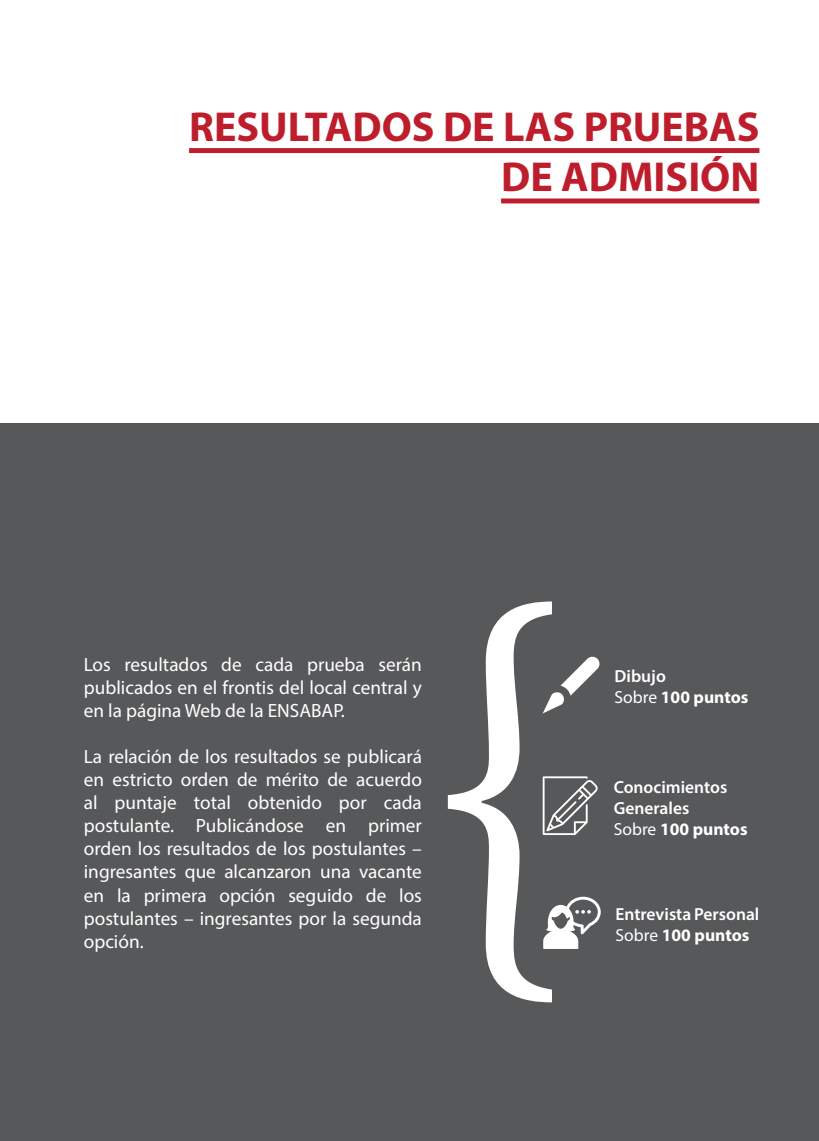
<style>
.page{position:relative;width:819px;height:1141px;background:#fff}
.page>*{position:absolute;margin:0;border:0;box-sizing:border-box;transform-origin:0 0}
.t1{font:700 42px/50.4px "Myriad Pro";color:#be1d2c;text-align:right}
.t2{font:19.25px/23.1px "Myriad Pro";color:#fff;text-align:justify}
.t3{font:600 17.5px/21px "Myriad Pro";color:#fff}
.t4{font:700 17.5px/21px "Myriad Pro";color:#fff}
.s1{font-weight:600}
.s2{font-weight:400}
.s3{font-weight:700}
</style>
<div class="page">
<div style="left:0;top:423px;width:819px;height:718px;background:#57585a"></div>
<svg style="left:448px;top:601px;width:104px;height:401px"></svg>
<div style="left:189px;top:148px;width:570px;height:5px;background:#be1d2c"></div>
<div style="left:501px;top:198px;width:258px;height:5px;background:#be1d2c"></div>
<svg style="left:542px;top:657px;width:58px;height:56px"></svg>
<svg style="left:542px;top:776px;width:55px;height:59px"></svg>
<svg style="left:543px;top:897px;width:57px;height:52px"></svg>
<h1 class="t1" style="left:189px;top:100px;width:571px">RESULTADOS DE LAS PRUEBAS<br>DE ADMISIÓN</h1>
<p class="t2" style="left:84px;top:652px;width:339px">Los resultados de cada prueba serán publicados en el frontis del local central y en la página Web de la ENSABAP.</p>
<p class="t2" style="left:84px;top:745px;width:339px">La relación de los resultados se publicará en estricto orden de mérito de acuerdo al puntaje total obtenido por cada postulante. Publicándose en primer orden los resultados de los postulantes – ingresantes que alcanzaron una vacante en la primera opción seguido de los postulantes – ingresantes por la segunda opción.</p>
<p class="t4" style="left:614px;top:665px;width:135px"><span class="s1">Dibujo<br></span><span class="s2">Sobre</span> 100 puntos</p>
<p class="t3" style="left:613px;top:776px;width:135px">Conocimientos<br>Generales<br><span class="s2">Sobre</span> <span class="s3">100 puntos</span></p>
<p class="t3" style="left:615px;top:903px;width:145px">Entrevista Personal<br><span class="s2">Sobre</span> <span class="s3">100 puntos</span></p>
</div>
